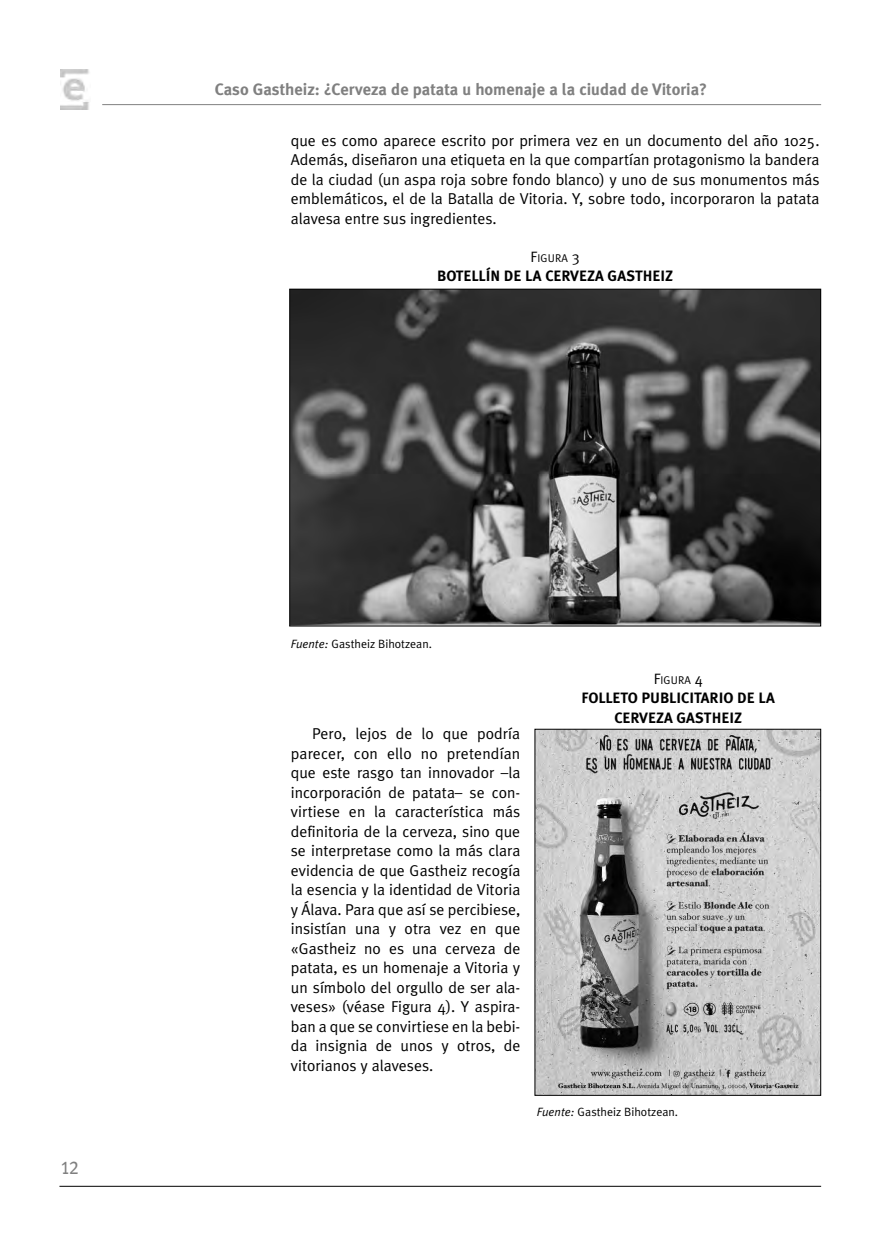
<style>
.page{position:relative;width:881px;height:1233px;background:#fff}
.page>*{position:absolute;margin:0;border:0;box-sizing:border-box;transform-origin:0 0}
.t1{font:24px "Meta Plus Normal";color:#808080;scale:.8 1}
.t2{font:700 16.5px "Meta Plus";color:#808080}
.t3{font:15.75px/19.5px "Meta Plus Normal";color:#000;text-align:justify}
.t4{font:700 15px/19.5px "Meta Plus";color:#000;text-align:center}
.t5{font:12px "Meta Plus Normal";color:#000}
.t6{font:11.25px "Meta Plus Normal";letter-spacing:.01em;color:#000}
.s1{font-size:15px}
.s2{font-style:italic}
</style>
<div class="page">
<img style="left:61px;top:69px;width:28px;height:40px">
<hr style="left:59px;top:1186px;width:762px;height:1px;background:#000">
<hr style="left:102px;top:104px;width:719px;height:1px;background:#808080">
<img style="left:291px;top:291px;width:528px;height:333px">
<img style="left:536px;top:731px;width:283px;height:363px">
<div style="left:534px;top:729px;width:287px;height:367px;border:1px solid #000"></div>
<p class="t2" style="left:215px;top:82px;width:494px">Caso Gastheiz: ¿Cerveza de patata u homenaje a la ciudad de Vitoria?</p>
<p class="t3" style="left:291px;top:132px;width:530px">que es como aparece escrito por primera vez en un documento del año 1025.<br>Además, diseñaron una etiqueta en la que compartían protagonismo la bandera de la ciudad (un aspa roja sobre fondo blanco) y uno de sus monumentos más emblemáticos, el de la Batalla de Vitoria. Y, sobre todo, incorporaron la patata alavesa entre sus ingredientes.</p>
<p class="t6" style="left:530px;top:254px;width:51px"><span class="s1">F</span>IGURA <span class="s1">3</span></p>
<p class="t4" style="left:437px;top:267px;width:237px">BOTELLÍN DE LA CERVEZA GASTHEIZ</p>
<h1 class="t1" style="left:61px;top:1156px;width:24px">12</h1>
<p class="t5" style="left:291px;top:640px;width:143px"><span class="s2">Fuente:</span> Gastheiz Bihotzean.</p>
<p class="t3" style="left:291px;top:725px;width:231px;text-indent:21px">Pero, lejos de lo que podría parecer, con ello no pretendían que este rasgo tan innovador –la incorporación de patata– se con&shy;virtiese en la característica más definitoria de la cerveza, sino que se interpretase como la más clara evidencia de que Gastheiz recogía la esencia y la identidad de Vitoria y Álava. Para que así se percibiese, insistían una y otra vez en que «Gastheiz no es una cerveza de patata, es un homenaje a Vitoria y un símbolo del orgullo de ser ala&shy;veses» (véase Figura 4). Y aspira&shy;ban a que se convirtiese en la bebi&shy;da insignia de unos y otros, de vitorianos y alaveses.</p>
<p class="t6" style="left:653px;top:676px;width:51px"><span class="s1">F</span>IGURA <span class="s1">4</span></p>
<p class="t4" style="left:581px;top:689px;width:195px">FOLLETO PUBLICITARIO DE LA<br>CERVEZA GASTHEIZ</p>
<p class="t5" style="left:537px;top:1108px;width:143px"><span class="s2">Fuente:</span> Gastheiz Bihotzean.</p>
</div>
